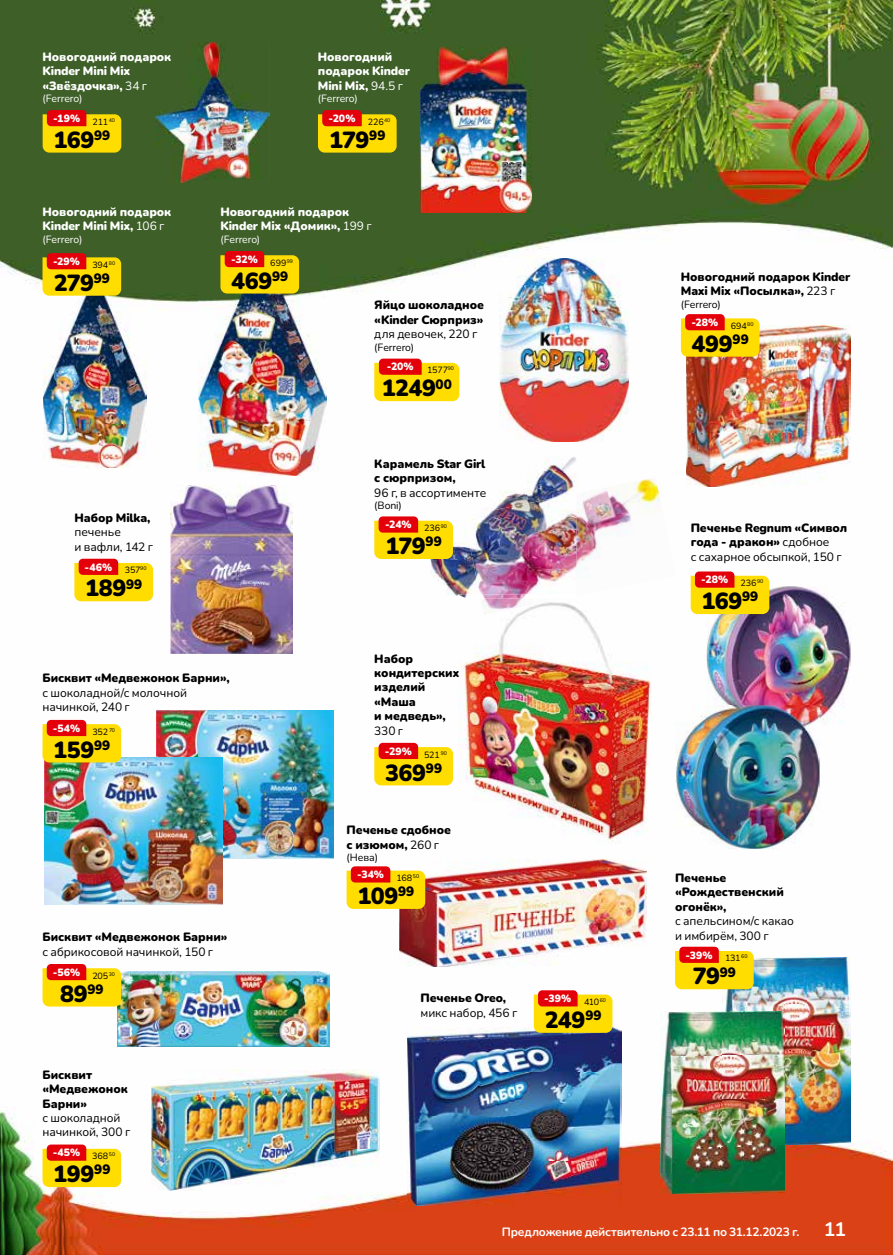
<style>
.page{position:relative;width:893px;height:1255px;background:#fff}
.page>*{position:absolute;margin:0;border:0;box-sizing:border-box;transform-origin:0 0}
.t1{font:900 23.25px "Nunito";letter-spacing:-.015em;color:#000}
.t2{font:18px "Nunito";color:#fff}
.t3{font:900 13.5px "Nunito";color:#000}
.t4{font:900 12px/14.4px "Nunito";letter-spacing:-.005em;color:#000}
.t5{font:12px/14.4px "Nunito";letter-spacing:-.005em;color:#000}
.t6{font:900 12px/14.4px "Nunito";letter-spacing:-.005em;color:#fff}
.t7{font:700 12px "Nunito";letter-spacing:-.02em;color:#fff}
.t8{font:900 10.5px "Nunito";letter-spacing:.005em;color:#fff}
.t9{font:10.5px "Nunito";letter-spacing:-.01em;color:#fff}
.t10{font:10.5px "Nunito";letter-spacing:-.01em;color:#000}
.t11{font:9px "Nunito";letter-spacing:-.02em;color:#000}
.t12{font:5.25px "Nunito";color:#000}
.s1{font-weight:400}
.s2{font-size:19.5px}
</style>
<div class="page">
<img style="left:0;top:0;width:893px;height:1254px">
<img style="left:458px;top:594px;width:194px;height:250px">
<img style="left:500px;top:259px;width:129px;height:182px">
<img style="left:430px;top:456px;width:97px;height:142px">
<img style="left:527px;top:456px;width:49px;height:37px">
<img style="left:458px;top:594px;width:22px;height:4px">
<img style="left:576px;top:477px;width:100px;height:117px">
<img style="left:481px;top:594px;width:102px;height:20px">
<img style="left:464px;top:493px;width:112px;height:101px">
<img style="left:480px;top:594px;width:96px;height:4px">
<img style="left:199px;top:265px;width:127px;height:210px">
<img style="left:43px;top:294px;width:103px;height:174px">
<img style="left:156px;top:42px;width:113px;height:141px">
<img style="left:421px;top:48px;width:111px;height:165px">
<img style="left:686px;top:326px;width:164px;height:161px">
<img style="left:156px;top:710px;width:178px;height:148px">
<img style="left:44px;top:757px;width:178px;height:147px">
<img style="left:117px;top:971px;width:213px;height:75px">
<img style="left:706px;top:586px;width:144px;height:144px">
<img style="left:675px;top:705px;width:144px;height:144px">
<img style="left:706px;top:705px;width:113px;height:25px">
<img style="left:171px;top:485px;width:121px;height:168px">
<img style="left:722px;top:957px;width:128px;height:93px">
<img style="left:785px;top:1050px;width:65px;height:93px">
<img style="left:660px;top:1011px;width:62px;height:91px">
<img style="left:660px;top:1102px;width:83px;height:91px">
<img style="left:743px;top:1143px;width:42px;height:50px">
<img style="left:722px;top:1011px;width:63px;height:132px">
<img style="left:407px;top:1027px;width:215px;height:178px">
<img style="left:399px;top:859px;width:247px;height:107px">
<img style="left:151px;top:1069px;width:228px;height:120px">
<svg style="left:220px;top:251px;width:79px;height:42px;background:#edaa04"></svg>
<svg style="left:43px;top:253px;width:78px;height:43px;background:#edab06"></svg>
<svg style="left:43px;top:110px;width:78px;height:43px;background:#ecaa04"></svg>
<svg style="left:318px;top:110px;width:79px;height:43px;background:#ebaa05"></svg>
<svg style="left:681px;top:314px;width:79px;height:42px;background:#f9b412"></svg>
<svg style="left:374px;top:358px;width:85px;height:43px;background:#f9b615"></svg>
<svg style="left:374px;top:516px;width:79px;height:43px;background:#f9b614"></svg>
<svg style="left:374px;top:742px;width:79px;height:43px;background:#f9b617"></svg>
<svg style="left:43px;top:720px;width:78px;height:42px;background:#f9b410"></svg>
<svg style="left:43px;top:963px;width:78px;height:43px;background:#f9b616"></svg>
<svg style="left:43px;top:1144px;width:78px;height:42px;background:#f9b414"></svg>
<svg style="left:691px;top:571px;width:78px;height:43px;background:#f9b513"></svg>
<svg style="left:74px;top:558px;width:79px;height:43px;background:#f9b616"></svg>
<svg style="left:675px;top:946px;width:79px;height:43px;background:#f9b616"></svg>
<svg style="left:534px;top:990px;width:78px;height:42px;background:#f9b412"></svg>
<svg style="left:347px;top:866px;width:78px;height:42px;background:#f9b412"></svg>
<p class="t6" style="left:43px;top:49px;width:130px">Новогодний подарок<br>Kinder Mini Mix «Звёздочка», <span class="s1">34 г</span></p>
<p class="t9" style="left:43px;top:92px;width:41px">(Ferrero)</p>
<p class="t6" style="left:318px;top:49px;width:94px">Новогодний подарок Kinder<br>Mini Mix, <span class="s1">94.5 г</span></p>
<p class="t9" style="left:318px;top:92px;width:41px">(Ferrero)</p>
<p class="t8" style="left:53px;top:111px;width:28px">-19%</p>
<p class="t12" style="left:109px;top:116px;width:8px">40</p>
<p class="t11" style="left:93px;top:115px;width:17px">211</p>
<p class="t8" style="left:329px;top:111px;width:28px">-20%</p>
<p class="t12" style="left:384px;top:116px;width:8px">40</p>
<p class="t11" style="left:368px;top:115px;width:17px">226</p>
<h1 class="t1" style="left:54px;top:123px;width:58px">169<sup>99</sup></h1>
<h1 class="t1" style="left:329px;top:124px;width:58px">179<sup>99</sup></h1>
<p class="t6" style="left:43px;top:204px;width:130px">Новогодний подарок<br>Kinder Mini Mix, <span class="s1">106 г</span></p>
<p class="t9" style="left:43px;top:232px;width:41px">(Ferrero)</p>
<p class="t6" style="left:220px;top:204px;width:153px">Новогодний подарок<br>Kinder Mix «Домик», <span class="s1">199 г</span></p>
<p class="t9" style="left:220px;top:232px;width:41px">(Ferrero)</p>
<p class="t8" style="left:53px;top:254px;width:28px">-29%</p>
<p class="t12" style="left:109px;top:259px;width:8px">80</p>
<p class="t11" style="left:92px;top:258px;width:18px">394</p>
<p class="t8" style="left:231px;top:252px;width:28px">-32%</p>
<p class="t12" style="left:287px;top:257px;width:8px">99</p>
<p class="t11" style="left:270px;top:256px;width:18px">699</p>
<h1 class="t1" style="left:54px;top:266px;width:58px">279<sup>99</sup></h1>
<h1 class="t1" style="left:231px;top:264px;width:59px">469<sup>99</sup></h1>
<p class="t4" style="left:681px;top:269px;width:171px">Новогодний подарок Kinder<br>Maxi Mix «Посылка», <span class="s1">223 г</span></p>
<p class="t4" style="left:374px;top:298px;width:111px">Яйцо шоколадное</p>
<p class="t10" style="left:681px;top:297px;width:41px">(Ferrero)</p>
<p class="t4" style="left:374px;top:312px;width:111px">«Kinder Сюрприз»</p>
<p class="t5" style="left:374px;top:326px;width:104px">для девочек, 220 г</p>
<p class="t10" style="left:374px;top:340px;width:41px">(Ferrero)</p>
<p class="t8" style="left:691px;top:315px;width:28px">-28%</p>
<p class="t12" style="left:747px;top:320px;width:8px">80</p>
<p class="t11" style="left:731px;top:319px;width:18px">694</p>
<h1 class="t1" style="left:692px;top:327px;width:59px">499<sup>99</sup></h1>
<p class="t8" style="left:387px;top:359px;width:28px">-20%</p>
<p class="t12" style="left:448px;top:365px;width:8px">90</p>
<p class="t11" style="left:427px;top:364px;width:23px">1577</p>
<h1 class="t1" style="left:382px;top:372px;width:71px">1249<sup>00</sup></h1>
<p class="t4" style="left:74px;top:510px;width:78px">Набор Milka,</p>
<p class="t5" style="left:74px;top:524px;width:80px">печенье<br>и вафли, 142 г</p>
<p class="t8" style="left:85px;top:559px;width:29px">-46%</p>
<p class="t12" style="left:140px;top:565px;width:8px">90</p>
<p class="t11" style="left:125px;top:564px;width:17px">357</p>
<p class="t4" style="left:374px;top:456px;width:113px">Карамель Star Girl с сюрпризом,</p>
<p class="t5" style="left:374px;top:485px;width:113px">96 г, в ассортименте</p>
<p class="t10" style="left:374px;top:498px;width:29px">(Boni)</p>
<p class="t8" style="left:385px;top:517px;width:28px">-24%</p>
<p class="t12" style="left:441px;top:522px;width:8px">90</p>
<p class="t11" style="left:424px;top:522px;width:17px">236</p>
<h1 class="t1" style="left:385px;top:530px;width:58px">179<sup>99</sup></h1>
<p class="t4" style="left:691px;top:520px;width:158px">Печенье Regnum «Символ года - дракон» <span class="s1">сдобное<br>с сахарное обсыпкой, 150 г</span></p>
<h1 class="t1" style="left:85px;top:572px;width:59px">189<sup>99</sup></h1>
<p class="t8" style="left:701px;top:572px;width:28px">-28%</p>
<p class="t12" style="left:757px;top:577px;width:8px">90</p>
<p class="t11" style="left:740px;top:577px;width:17px">236</p>
<h1 class="t1" style="left:702px;top:585px;width:58px">169<sup>99</sup></h1>
<p class="t4" style="left:43px;top:670px;width:189px">Бисквит «Медвежонок Барни»,</p>
<p class="t5" style="left:43px;top:684px;width:146px">с шоколадной/с молочной начинкой, 240 г</p>
<p class="t8" style="left:53px;top:720px;width:29px">-54%</p>
<p class="t12" style="left:109px;top:726px;width:8px">70</p>
<p class="t11" style="left:92px;top:725px;width:17px">352</p>
<p class="t4" style="left:374px;top:651px;width:87px">Набор кондитерских изделий «Маша<br>и медведь»,</p>
<p class="t5" style="left:374px;top:723px;width:30px">330 г</p>
<p class="t3" style="left:94px;top:735px;width:18px">99</p>
<h1 class="t1" style="left:53px;top:733px;width:43px">159</h1>
<p class="t8" style="left:385px;top:743px;width:28px">-29%</p>
<p class="t12" style="left:441px;top:749px;width:8px">90</p>
<p class="t11" style="left:424px;top:748px;width:17px">521</p>
<h1 class="t1" style="left:385px;top:756px;width:59px">369<sup>99</sup></h1>
<p class="t4" style="left:43px;top:929px;width:187px">Бисквит «Медвежонок Барни»</p>
<p class="t5" style="left:43px;top:943px;width:172px">с абрикосовой начинкой, 150 г</p>
<p class="t8" style="left:53px;top:964px;width:29px">-56%</p>
<p class="t12" style="left:109px;top:970px;width:8px">30</p>
<p class="t11" style="left:92px;top:969px;width:17px">205</p>
<h1 class="t1" style="left:60px;top:977px;width:45px">89<sup>99</sup></h1>
<p class="t4" style="left:43px;top:1066px;width:87px">Бисквит «Медвежонок<br>Барни»</p>
<p class="t5" style="left:43px;top:1110px;width:89px">с шоколадной начинкой, 300 г</p>
<p class="t8" style="left:53px;top:1145px;width:29px">-45%</p>
<p class="t12" style="left:109px;top:1150px;width:8px">50</p>
<p class="t11" style="left:92px;top:1149px;width:18px">368</p>
<h1 class="t1" style="left:53px;top:1157px;width:59px">199<sup>99</sup></h1>
<p class="t4" style="left:347px;top:822px;width:106px">Печенье сдобное с изюмом, <span class="s1">260 г</span></p>
<p class="t10" style="left:347px;top:850px;width:33px">(Нева)</p>
<p class="t8" style="left:357px;top:867px;width:28px">-34%</p>
<p class="t12" style="left:413px;top:872px;width:8px">50</p>
<p class="t11" style="left:396px;top:871px;width:17px">168</p>
<h1 class="t1" style="left:357px;top:879px;width:58px">109<sup>99</sup></h1>
<p class="t4" style="left:420px;top:990px;width:87px">Печенье Oreo,</p>
<p class="t5" style="left:420px;top:1005px;width:98px">микс набор, 456 г</p>
<p class="t8" style="left:544px;top:991px;width:29px">-39%</p>
<p class="t12" style="left:600px;top:996px;width:8px">60</p>
<p class="t11" style="left:584px;top:995px;width:17px">410</p>
<h1 class="t1" style="left:545px;top:1003px;width:58px">249<sup>99</sup></h1>
<p class="t4" style="left:675px;top:870px;width:110px">Печенье «Рождественский огонёк»,</p>
<p class="t5" style="left:675px;top:913px;width:120px">с апельсином/с какао и имбирём, 300 г</p>
<p class="t8" style="left:685px;top:947px;width:29px">-39%</p>
<p class="t12" style="left:741px;top:953px;width:8px">60</p>
<p class="t11" style="left:725px;top:952px;width:17px">131</p>
<h1 class="t1" style="left:693px;top:960px;width:45px">79<sup>99</sup></h1>
<h2 class="t2" style="left:826px;top:1206px;width:22px">11</h2>
<p class="t7" style="left:502px;top:1223px;width:346px">Предложение действительно с 23.11 по 31.12.2023 г. <span class="s2">11</span></p>
</div>
